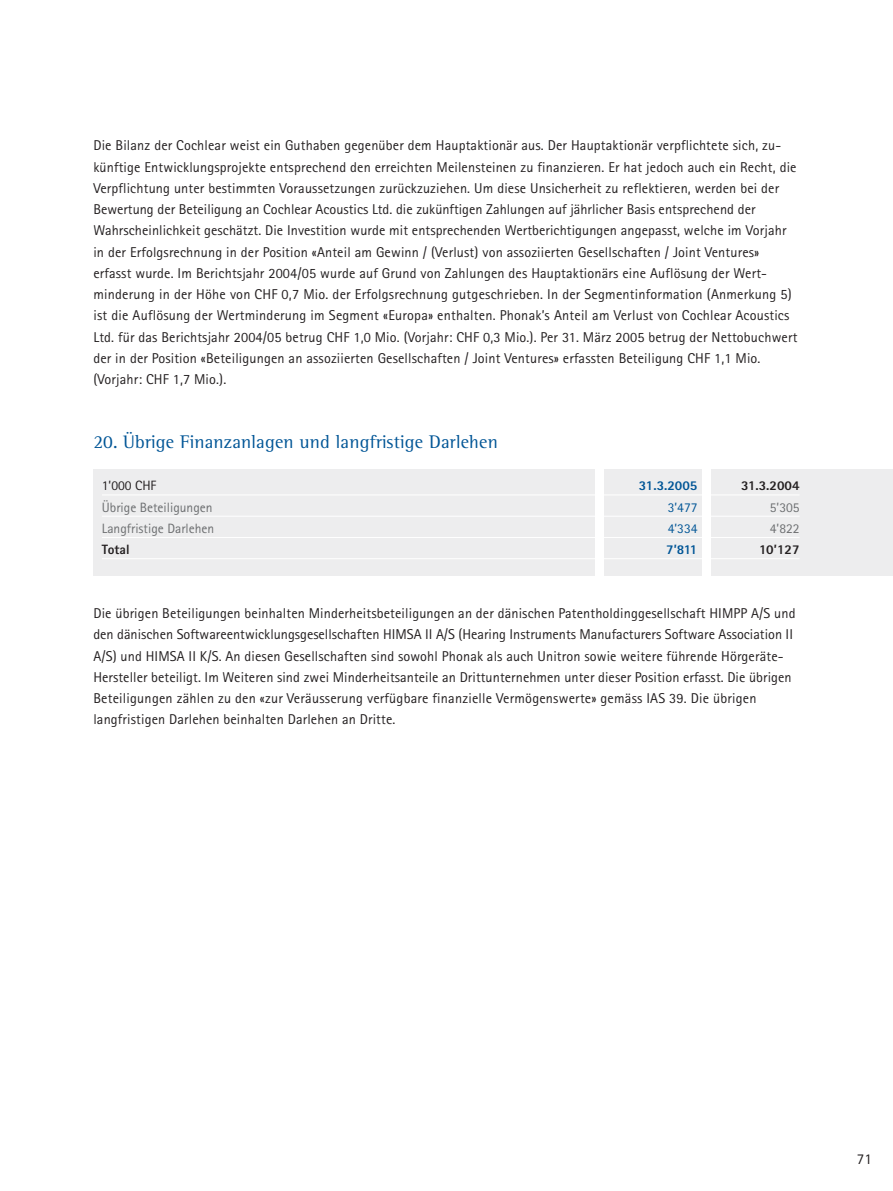
<style>
.page{position:relative;width:893px;height:1191px;background:#fff}
.page>*{position:absolute;margin:0;border:0;box-sizing:border-box;transform-origin:0 0}
.t1{font:18.75px "Rotis Semi Serif";letter-spacing:.01em;color:#005596}
.t2{font:15px "Rotis Sans Serif";color:#231f20}
.t3{font:14.25px/21.3px "Rotis Sans Serif";letter-spacing:.01em;color:#231f20}
.t4{font:13.5px/21.3px "Rotis Sans Serif";color:#6c6e70}
.t5{font:800 13.5px "Rotis Sans Serif";color:#231f20}
.t6{font:800 13.5px "Rotis Sans Serif";letter-spacing:-.02em;color:#005596}
.t7{font:13.5px "Rotis Sans Serif";color:#005596}
.t8{font:13.5px "Rotis Sans Serif";color:#231f20}
</style>
<div class="page">
<div style="left:93px;top:469px;width:799px;height:107px;background:#ededee"></div>
<div style="left:595px;top:465px;width:9px;height:133px;background:#fff"></div>
<div style="left:701px;top:465px;width:9px;height:131px;background:#fff"></div>
<hr style="left:102px;top:495px;width:697px;height:1px;background:#fff">
<hr style="left:102px;top:516px;width:697px;height:1px;background:#fff">
<hr style="left:102px;top:537px;width:697px;height:1px;background:#fff">
<hr style="left:102px;top:558px;width:697px;height:1px;background:#fff">
<p class="t3" style="left:93px;top:136px;width:705px">Die Bilanz der Cochlear weist ein Guthaben gegenüber dem Hauptaktionär aus. Der Hauptaktionär verpflichtete sich, zu&shy;künftige Entwicklungsprojekte entsprechend den erreichten Meilensteinen zu finanzieren. Er hat jedoch auch ein Recht, die Verpflichtung unter bestimmten Voraussetzungen zurückzuziehen. Um diese Unsicherheit zu reflektieren, werden bei der Bewertung der Beteiligung an Cochlear Acoustics Ltd. die zukünftigen Zahlungen auf jährlicher Basis entsprechend der Wahrscheinlichkeit geschätzt. Die Investition wurde mit entsprechenden Wertberichtigungen angepasst, welche im Vorjahr in der Erfolgsrechnung in der Position «Anteil am Gewinn / (Verlust) von assoziierten Gesellschaften / Joint Ventures» erfasst wurde. Im Berichtsjahr 2004/05 wurde auf Grund von Zahlungen des Hauptaktionärs eine Auflösung der Wert&shy;minderung in der Höhe von CHF 0,7 Mio. der Erfolgsrechnung gutgeschrieben. In der Segmentinformation (Anmerkung 5) ist die Auflösung der Wertminderung im Segment «Europa» enthalten. Phonak’s Anteil am Verlust von Cochlear Acoustics Ltd. für das Berichtsjahr 2004/05 betrug CHF 1,0 Mio. (Vorjahr: CHF 0,3 Mio.). Per 31. März 2005 betrug der Nettobuchwert der in der Position «Beteiligungen an assoziierten Gesellschaften / Joint Ventures» erfassten Beteiligung CHF 1,1 Mio. (Vorjahr: CHF 1,7 Mio.).</p>
<h1 class="t1" style="left:93px;top:435px;width:406px">20. Übrige Finanzanlagen und langfristige Darlehen</h1>
<p class="t8" style="left:102px;top:481px;width:56px">1’000 CHF</p>
<p class="t4" style="left:102px;top:498px;width:114px">Übrige Beteiligungen<br>Langfristige Darlehen</p>
<p class="t5" style="left:102px;top:545px;width:29px">Total</p>
<p class="t6" style="left:639px;top:481px;width:60px">31.3.2005</p>
<p class="t5" style="left:741px;top:481px;width:60px">31.3.2004</p>
<p class="t7" style="left:667px;top:502px;width:31px">3’477</p>
<p class="t4" style="left:769px;top:498px;width:31px">5’305</p>
<p class="t7" style="left:667px;top:524px;width:31px">4’334</p>
<p class="t4" style="left:769px;top:519px;width:31px">4’822</p>
<p class="t6" style="left:666px;top:545px;width:33px">7’811</p>
<p class="t5" style="left:759px;top:545px;width:42px">10’127</p>
<p class="t3" style="left:93px;top:604px;width:703px">Die übrigen Beteiligungen beinhalten Minderheitsbeteiligungen an der dänischen Patentholdinggesellschaft HIMPP A/S und den dänischen Softwareentwicklungsgesellschaften HIMSA II A/S (Hearing Instruments Manufacturers Software Association II A/S) und HIMSA II K/S. An diesen Gesellschaften sind sowohl Phonak als auch Unitron sowie weitere führende Hörgeräte-Hersteller beteiligt. Im Weiteren sind zwei Minderheitsanteile an Drittunternehmen unter dieser Position erfasst. Die übrigen Beteiligungen zählen zu den «zur Veräusserung verfügbare finanzielle Vermögenswerte» gemäss IAS 39. Die übrigen langfristigen Darlehen beinhalten Darlehen an Dritte.</p>
<p class="t2" style="left:856px;top:1154px;width:17px">71</p>
</div>
